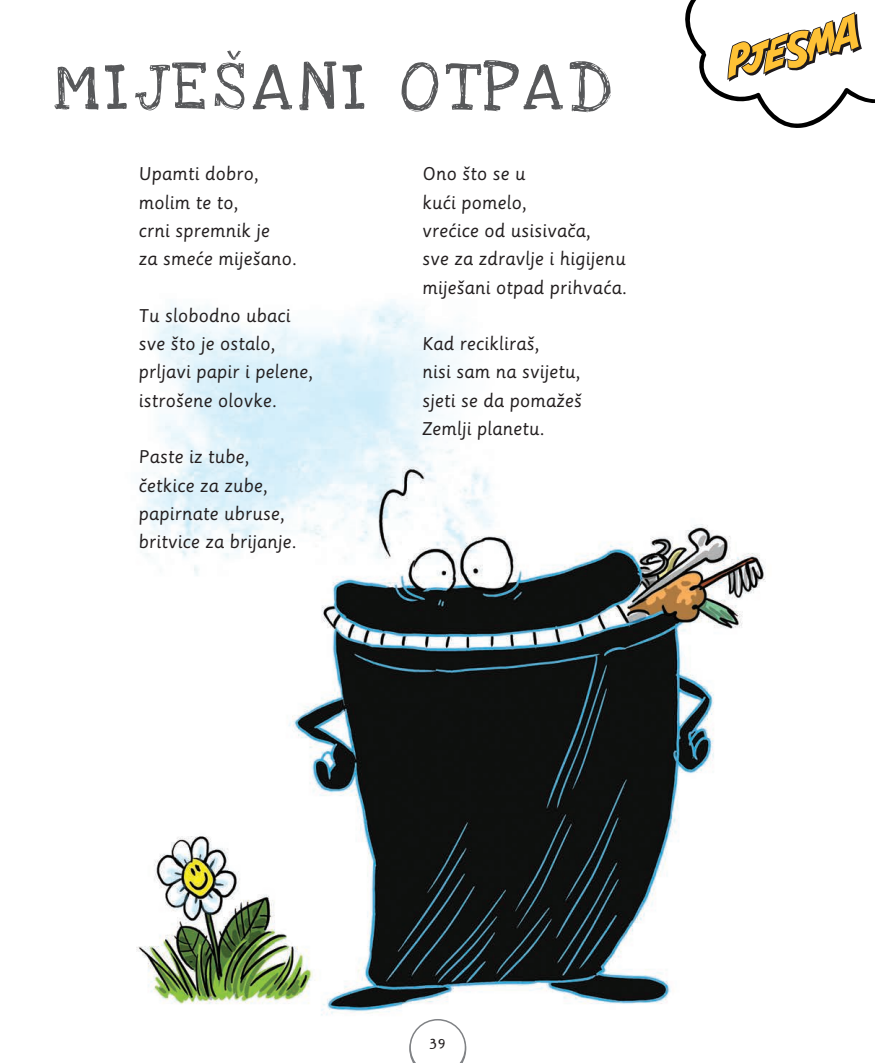
<style>
.page{position:relative;width:875px;height:1063px;background:#fff}
.page>*{position:absolute;margin:0;border:0;box-sizing:border-box;transform-origin:0 0}
.t1{font:69px "Love Ya Like A Sister";letter-spacing:.1em;color:#57585a}
.t2{font:700 19.5px "Pocket";color:#231f20}
.t3{font:18px/28.2px "Sassoon Primary";color:#231f20}
</style>
<div class="page">
<img style="left:136px;top:303px;width:630px;height:749px">
<div style="left:364px;top:109px;width:319px;height:388px;background:#fff"></div>
<svg style="left:409px;top:1018px;width:57px;height:44px"></svg>
<svg style="left:685px;top:0;width:190px;height:128px"></svg>
<h1 class="t1" style="left:54px;top:45px;width:559px">MIJEŠANI OTPAD</h1>
<p class="t3" style="left:138px;top:160px;width:160px">Upamti dobro, molim te to,<br>crni spremnik je<br>za smeće miješano.</p>
<p class="t3" style="left:138px;top:301px;width:177px">Tu slobodno ubaci sve što je ostalo, prljavi papir i pelene, istrošene olovke.</p>
<p class="t3" style="left:138px;top:442px;width:160px">Paste iz tube, četkice za zube, papirnate ubruse, britvice za brijanje.</p>
<p class="t3" style="left:422px;top:160px;width:206px">Ono što se u<br>kući pomelo,<br>vrećice od usisivača,<br>sve za zdravlje i higijenu miješani otpad prihvaća.</p>
<p class="t3" style="left:422px;top:329px;width:161px">Kad recikliraš,<br>nisi sam na svijetu, sjeti se da pomažeš<br>Zemlji planetu.</p>
<p class="t2" style="left:429px;top:1027px;width:18px">39</p>
</div>
